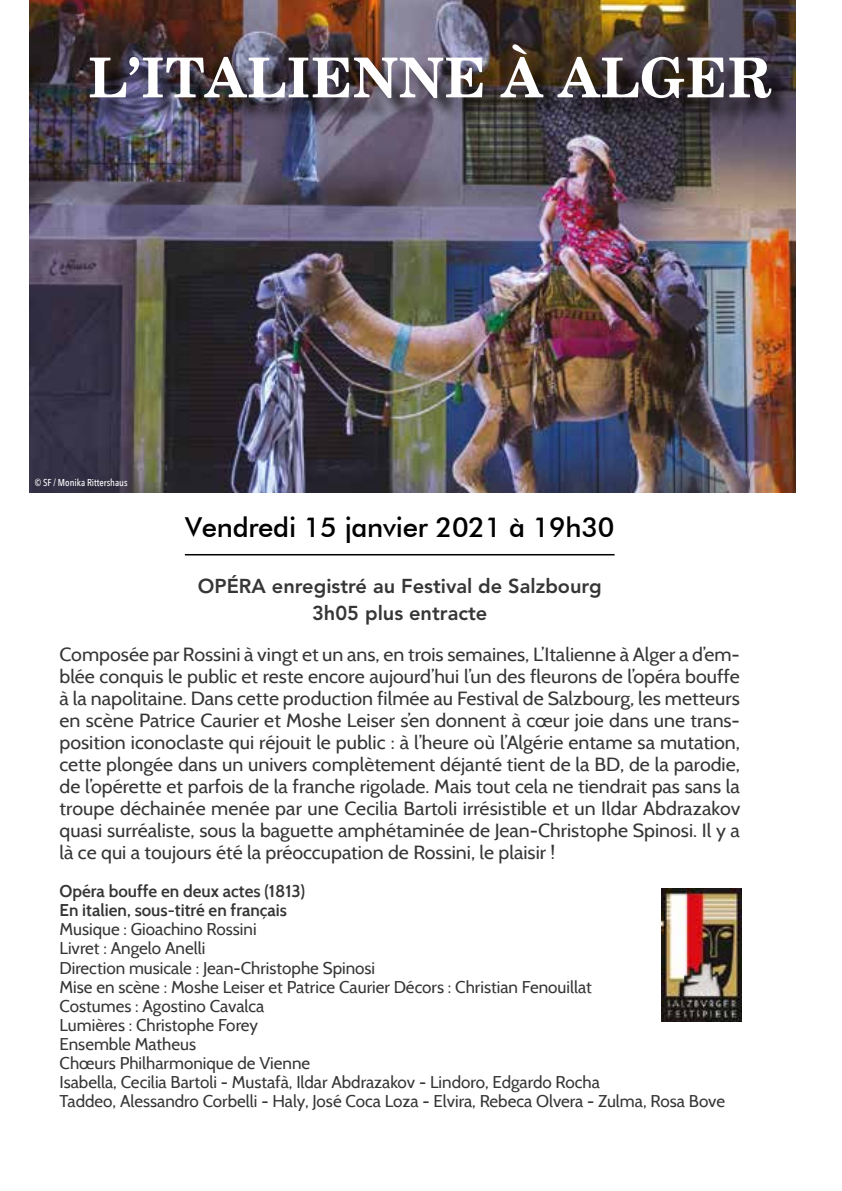
<style>
.page{position:relative;width:842px;height:1191px;background:#fff}
.page>*{position:absolute;margin:0;border:0;box-sizing:border-box;transform-origin:0 0}
.t1{font:700 55px "New Century Schoolbook";color:#fff}
.t2{font:500 27.6px "Futura BT";letter-spacing:-.01em;color:#000}
.t3{font:800 20px/27.6px "Avenir LT Std";color:#373636;text-align:center}
.t4{font:19px/22px "Cabin";color:#373636;text-align:justify}
.t5{font:17px/19px "Cabin";color:#373636}
.t6{font:600 17px/19px "Cabin";color:#373636}
.t7{font:500 10px "Avenir Next Condensed";color:#fff}
</style>
<div class="page">
<img style="left:29px;top:0;width:766px;height:492px">
<hr style="left:185px;top:554px;width:429px;height:1px;background:#000">
<div style="left:94px;top:49px;width:701px;height:74px;background:#000;opacity:.75"></div>
<img style="left:661px;top:888px;width:80px;height:134px">
<h1 class="t1" style="left:88px;top:44px;width:686px">L’ITALIENNE À ALGER</h1>
<p class="t7" style="left:35px;top:477px;width:94px">© SF / Monika Rittershaus</p>
<h2 class="t2" style="left:185px;top:510px;width:431px">Vendredi 15 janvier 2021 à 19h30</h2>
<p class="t3" style="left:198px;top:572px;width:405px">OPÉRA enregistré au Festival de Salzbourg<br>3h05 plus entracte</p>
<p class="t4" style="left:60px;top:643px;width:682px">Composée par Rossini à vingt et un ans, en trois semaines, L’Italienne à Alger a d’em&shy;blée conquis le public et reste encore aujourd’hui l’un des fleurons de l’opéra bouffe à la napolitaine. Dans cette production filmée au Festival de Salzbourg, les metteurs en scène Patrice Caurier et Moshe Leiser s’en donnent à cœur joie dans une trans&shy;position iconoclaste qui réjouit le public : à l’heure où l’Algérie entame sa mutation, cette plongée dans un univers complètement déjanté tient de la BD, de la parodie, de l’opérette et parfois de la franche rigolade. Mais tout cela ne tiendrait pas sans la troupe déchainée menée par une Cecilia Bartoli irrésistible et un Ildar Abdrazakov quasi surréaliste, sous la baguette amphétaminée de Jean-Christophe Spinosi. Il y a là ce qui a toujours été la préoccupation de Rossini, le plaisir !</p>
<p class="t6" style="left:60px;top:882px;width:247px">Opéra bouffe en deux actes (1813)<br>En italien, sous-titré en français</p>
<p class="t5" style="left:60px;top:920px;width:667px">Musique : Gioachino Rossini<br>Livret : Angelo Anelli<br>Direction musicale : Jean-Christophe Spinosi<br>Mise en scène : Moshe Leiser et Patrice Caurier Décors : Christian Fenouillat<br>Costumes : Agostino Cavalca<br>Lumières : Christophe Forey<br>Ensemble Matheus<br>Chœurs Philharmonique de Vienne<br>Isabella, Cecilia Bartoli - Mustafà, Ildar Abdrazakov - Lindoro, Edgardo Rocha<br>Taddeo, Alessandro Corbelli - Haly, José Coca Loza - Elvira, Rebeca Olvera - Zulma, Rosa Bove</p>
</div>
